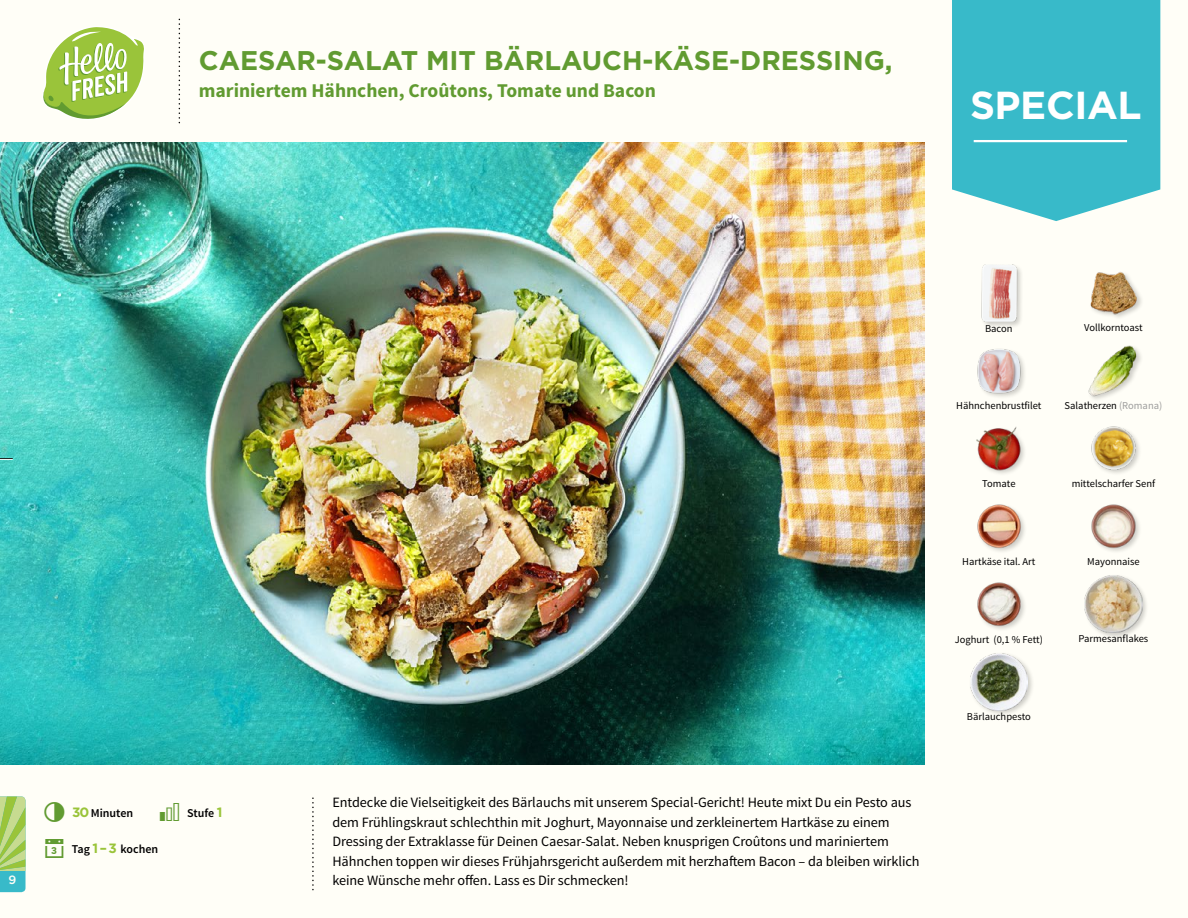
<style>
.page{position:relative;width:1188px;height:918px;background:#fffef7}
.page>*{position:absolute;margin:0;border:0;box-sizing:border-box;transform-origin:0 0}
.t1{font:700 39px "Gotham";letter-spacing:-.01em;color:#fff}
.t2{font:700 27px "Gotham";color:#619b31}
.t3{font:700 19.5px "Source Sans Pro";color:#619b31}
.t4{font:14.25px/19.5px "Source Sans Pro";letter-spacing:-.005em;color:#000}
.t5{font:600 12px "Source Sans Pro";color:#000}
.t6{font:500 12px "Gotham";color:#fffef7}
.t7{font:10.5px "Source Sans Pro";color:#000}
.s1{font-family:"Gotham";font-weight:700;font-size:13.5px;color:#9ac43a}
.s2{color:#619b31}
.s3{color:#9d9d9c}
</style>
<div class="page">
<svg style="left:43px;top:27px;width:101px;height:92px"></svg>
<svg style="left:952px;top:0;width:208px;height:221px;background:#46becc"></svg>
<hr style="left:974px;top:140px;width:153px;height:2px;background:#fff">
<div style="left:1084px;top:574px;width:65px;height:65px;background:#000;opacity:.2"></div>
<img style="left:1085px;top:575px;width:57px;height:57px">
<img style="left:977px;top:582px;width:48px;height:48px">
<img style="left:977px;top:504px;width:48px;height:48px">
<img style="left:1091px;top:504px;width:49px;height:48px">
<img style="left:1091px;top:426px;width:48px;height:48px">
<img style="left:976px;top:427px;width:48px;height:47px">
<img style="left:977px;top:349px;width:48px;height:48px">
<img style="left:1088px;top:345px;width:53px;height:54px">
<img style="left:1090px;top:272px;width:52px;height:46px">
<div style="left:980px;top:263px;width:44px;height:66px;background:#000;opacity:.2"></div>
<img style="left:980px;top:265px;width:44px;height:57px">
<img style="left:0;top:142px;width:925px;height:623px">
<svg style="left:0;top:796px;width:26px;height:96px;background:#95cb81"></svg>
<div style="left:969px;top:652px;width:65px;height:65px;background:#000;opacity:.2"></div>
<img style="left:970px;top:653px;width:58px;height:57px">
<svg style="left:0;top:458px;width:13px;height:2px"></svg>
<h2 class="t2" style="left:199px;top:43px;width:695px">CAESAR-SALAT MIT BÄRLAUCH-KÄSE-DRESSING,</h2>
<h3 class="t3" style="left:199px;top:78px;width:459px">mariniertem Hähnchen, Croûtons, Tomate und Bacon</h3>
<h1 class="t1" style="left:970px;top:80px;width:173px">SPECIAL</h1>
<p class="t6" style="left:9px;top:872px;width:9px">9</p>
<p class="t6" style="left:9px;top:872px;width:6px">1</p>
<p class="t5" style="left:72px;top:805px;width:62px"><span class="s1">30</span> Minuten</p>
<p class="t5" style="left:187px;top:805px;width:37px">Stufe <span class="s1">1</span></p>
<p class="t4" style="left:332px;top:793px;width:589px">Entdecke die Vielseitigkeit des Bärlauchs mit unserem Special-Gericht! Heute mixt Du ein Pesto aus dem Frühlingskraut schlechthin mit Joghurt, Mayonnaise und zerkleinertem Hartkäse zu einem Dressing der Extraklasse für Deinen Caesar-Salat. Neben knusprigen Croûtons und mariniertem Hähnchen toppen wir dieses Frühjahrsgericht außerdem mit herzhaftem Bacon – da bleiben wirklich keine Wünsche mehr offen. Lass es Dir schmecken!</p>
<p class="t5" style="left:43px;top:841px;width:117px"><span class="s2">▪</span> Tag <span class="s1">1 –3</span> kochen</p>
<p class="t7" style="left:985px;top:322px;width:29px">Bacon</p>
<p class="t7" style="left:1084px;top:321px;width:60px">Vollkorntoast</p>
<p class="t7" style="left:956px;top:399px;width:87px">Hähnchenbrustfilet</p>
<p class="t7" style="left:1065px;top:399px;width:99px">Salatherzen <span class="s3">(Romana)</span></p>
<p class="t7" style="left:982px;top:477px;width:35px">Tomate</p>
<p class="t7" style="left:1072px;top:477px;width:85px">mittelscharfer Senf</p>
<p class="t7" style="left:962px;top:555px;width:75px">Hartkäse ital. Art</p>
<p class="t7" style="left:1087px;top:555px;width:54px">Mayonnaise</p>
<p class="t7" style="left:955px;top:633px;width:90px">Joghurt (0,1 % Fett)</p>
<p class="t7" style="left:1079px;top:632px;width:71px">Parmesanflakes</p>
<p class="t7" style="left:967px;top:710px;width:66px">Bärlauchpesto</p>
</div>
